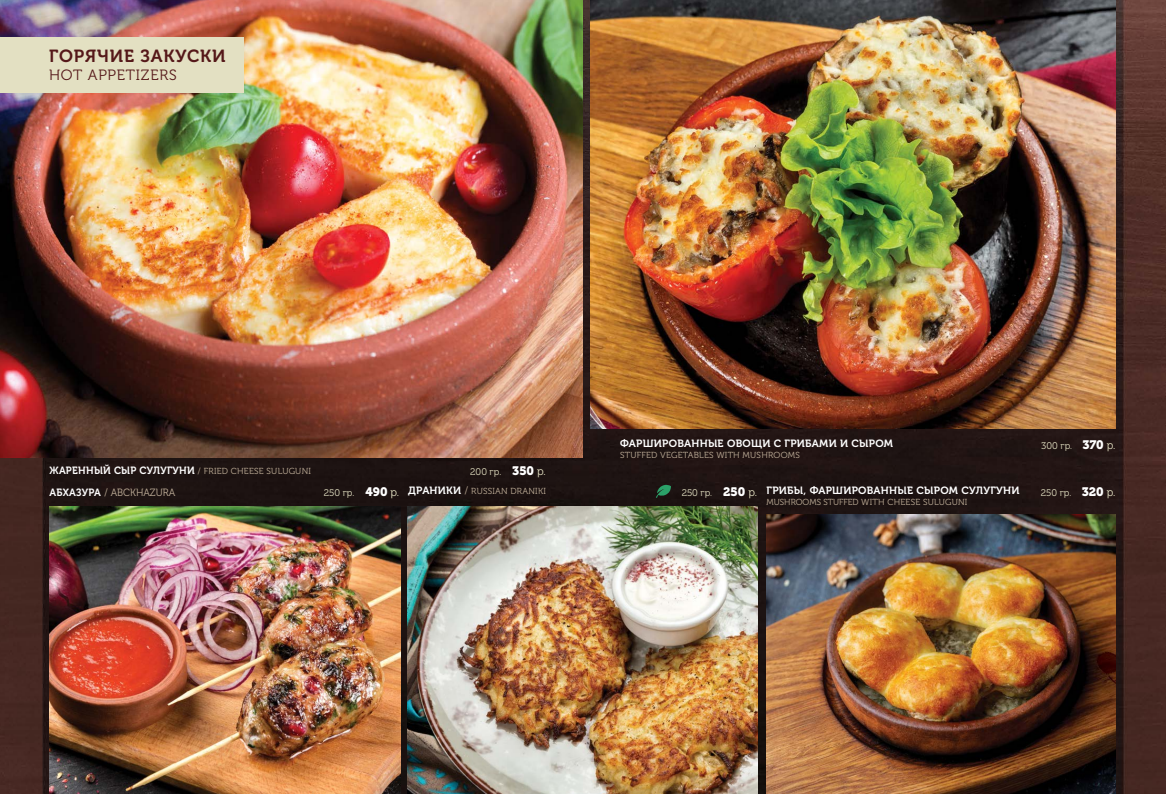
<style>
.page{position:relative;width:1166px;height:794px;background:#fff}
.page>*{position:absolute;margin:0;border:0;box-sizing:border-box;transform-origin:0 0}
.t1{font:17.5px "Museo Cyrl 700";letter-spacing:.05em;color:#551819}
.t2{font:14.88px "Museo Cyrl 300";letter-spacing:.05em;color:#551819}
.t3{font:10.5px "Museo Cyrl 700";letter-spacing:.025em;color:#fff}
.t4{font:10.5px "Museo Cyrl 300";color:#c2b19b;scale:.95 1}
.t5{font:10.5px "Museo Cyrl 700";letter-spacing:.025em;color:#fff;scale:.95 1}
.t6{font:9.62px "Museo Cyrl 300";color:#e3e0c2}
.t7{font:8.75px "Museo Cyrl 300";letter-spacing:.025em;color:#c2b19b}
.t8{font:8.75px "Museo Cyrl 300";letter-spacing:.005em;color:#c2b19b}
.s1{font-family:"Museo Cyrl 900";font-size:12.25px;color:#fff}
.s2{font-size:11.38px}
.s3{font-family:"Museo Cyrl 700";font-size:10.5px;color:#fff}
.s4{font-size:10.5px}
.s5{font-family:"Museo Cyrl 700";color:#fff}
</style>
<div class="page">
<img style="left:0;top:0;width:1166px;height:794px">
<img style="left:590px;top:0;width:525px;height:428px">
<svg style="left:656px;top:484px;width:15px;height:14px"></svg>
<img style="left:407px;top:506px;width:351px;height:288px">
<img style="left:0;top:0;width:582px;height:458px">
<div style="left:0;top:37px;width:243px;height:55px;background:#e3e0c2"></div>
<img style="left:50px;top:506px;width:351px;height:288px">
<img style="left:766px;top:514px;width:349px;height:280px">
<h1 class="t1" style="left:49px;top:46px;width:178px">ГОРЯЧИЕ ЗАКУСКИ</h1>
<h2 class="t2" style="left:49px;top:67px;width:129px">HOT APPETIZERS</h2>
<p class="t5" style="left:50px;top:464px;width:154px">ЖАРЕННЫЙ СЫР СУЛУГУНИ</p>
<p class="t6" style="left:470px;top:466px;width:77px">200 гр. <span class="s1">350</span> <span class="s2">р.</span></p>
<p class="t7" style="left:198px;top:466px;width:115px">/ FRIED CHEESE SULUGUNI</p>
<p class="t3" style="left:620px;top:438px;width:274px">ФАРШИРОВАННЫЕ ОВОЩИ С ГРИБАМИ И СЫРОМ</p>
<p class="t6" style="left:1041px;top:440px;width:76px">300 гр. <span class="s1">370</span> <span class="s2">р.</span></p>
<p class="t7" style="left:620px;top:450px;width:181px">STUFFED VEGETABLES WITH MUSHROOMS</p>
<p class="t7" style="left:408px;top:486px;width:139px"><span class="s3">ДРАНИКИ</span> <span class="s4">/</span> RUSSIAN DRANIKI</p>
<p class="t4" style="left:50px;top:487px;width:134px"><span class="s5">АБХАЗУРА</span> / ABCKHAZURA</p>
<p class="t6" style="left:324px;top:487px;width:77px">250 гр. <span class="s1">490</span> <span class="s2">р.</span></p>
<p class="t6" style="left:682px;top:487px;width:77px">250 гр. <span class="s1">250</span> <span class="s2">р.</span></p>
<p class="t3" style="left:766px;top:485px;width:254px">ГРИБЫ, ФАРШИРОВАННЫЕ СЫРОМ СУЛУГУНИ</p>
<p class="t6" style="left:1041px;top:487px;width:76px">250 гр. <span class="s1">320</span> <span class="s2">р.</span></p>
<p class="t8" style="left:766px;top:497px;width:202px">MUSHROOMS STUFFED WITH CHEESE SULUGUNI</p>
</div>
